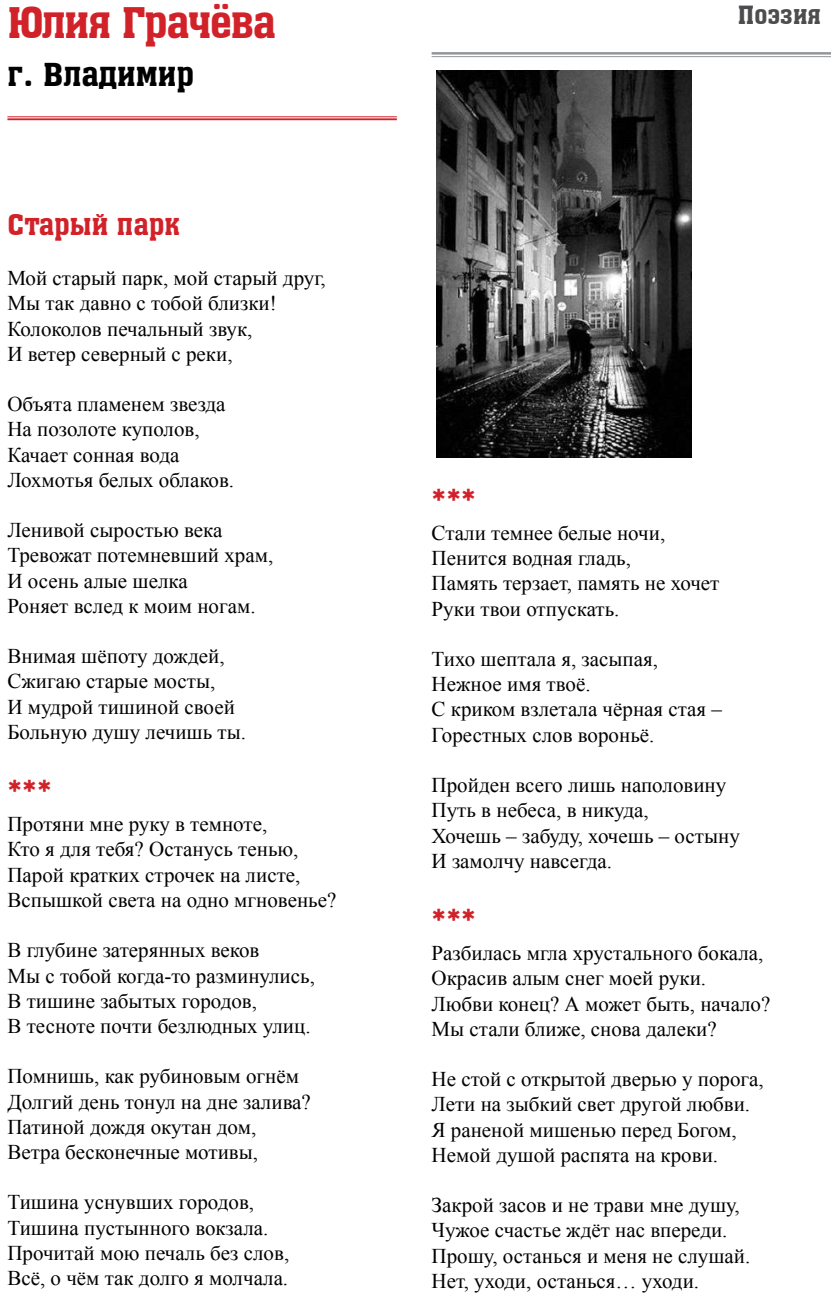
<style>
.page{position:relative;width:831px;height:1305px;background:#fff}
.page>*{position:absolute;margin:0;border:0;box-sizing:border-box;transform-origin:0 0}
.t1{font:42px "a Assuan";letter-spacing:-.03em;color:#d12229}
.t2{font:35px "a Assuan";color:#d12229}
.t3{font:31.5px "a Assuan";color:#000}
.t4{font:28px "a Assuan";color:#d12229}
.t5{font:24.5px "a Assuan";color:#4c4d4f}
.t6{font:21px/25.2px "Times New Roman";color:#000}
</style>
<div class="page">
<hr style="left:432px;top:52px;width:399px;height:3px;background:#939597">
<hr style="left:432px;top:56px;width:399px;height:1px;background:#939597">
<hr style="left:7px;top:116px;width:390px;height:1px;background:#d12229">
<hr style="left:7px;top:118px;width:390px;height:2px;background:#d12229">
<img style="left:436px;top:71px;width:255px;height:387px">
<h1 class="t1" style="left:7px;top:0;width:270px">Юлия Грачёва</h1>
<h3 class="t3" style="left:7px;top:58px;width:188px">г. Владимир</h3>
<h3 class="t4" style="left:7px;top:209px;width:174px">Старый парк</h3>
<p class="t6" style="left:7px;top:265px;width:320px">Мой старый парк, мой старый друг,<br>Мы так давно с тобой близки!<br>Колоколов печальный звук,<br>И ветер северный с реки,</p>
<p class="t6" style="left:7px;top:391px;width:228px">Объята пламенем звезда<br>На позолоте куполов,<br>Качает сонная вода<br>Лохмотья белых облаков.</p>
<p class="t6" style="left:7px;top:517px;width:267px">Ленивой сыростью века<br>Тревожат потемневший храм,<br>И осень алые шелка<br>Роняет вслед к моим ногам.</p>
<p class="t6" style="left:7px;top:643px;width:240px">Внимая шёпоту дождей,<br>Сжигаю старые мосты,<br>И мудрой тишиной своей<br>Больную душу лечишь ты.</p>
<h2 class="t2" style="left:7px;top:774px;width:46px">***</h2>
<p class="t6" style="left:7px;top:811px;width:331px">Протяни мне руку в темноте,<br>Кто я для тебя? Останусь тенью,<br>Парой кратких строчек на листе,<br>Вспышкой света на одно мгновенье?</p>
<p class="t6" style="left:7px;top:937px;width:309px">В глубине затерянных веков<br>Мы с тобой когда-то разминулись,<br>В тишине забытых городов,<br>В тесноте почти безлюдных улиц.</p>
<p class="t6" style="left:7px;top:1063px;width:305px">Помнишь, как рубиновым огнём<br>Долгий день тонул на дне залива?<br>Патиной дождя окутан дом,<br>Ветра бесконечные мотивы,</p>
<p class="t6" style="left:7px;top:1189px;width:283px">Тишина уснувших городов,<br>Тишина пустынного вокзала.<br>Прочитай мою печаль без слов,<br>Всё, о чём так долго я молчала.</p>
<p class="t5" style="left:738px;top:2px;width:85px">Поэзия</p>
<h2 class="t2" style="left:432px;top:483px;width:46px">***</h2>
<p class="t6" style="left:432px;top:520px;width:289px">Стали темнее белые ночи,<br>Пенится водная гладь,<br>Память терзает, память не хочет<br>Руки твои отпускать.</p>
<p class="t6" style="left:432px;top:646px;width:292px">Тихо шептала я, засыпая,<br>Нежное имя твоё.<br>С криком взлетала чёрная стая –<br>Горестных слов вороньё.</p>
<p class="t6" style="left:432px;top:772px;width:310px">Пройден всего лишь наполовину<br>Путь в небеса, в никуда,<br>Хочешь – забуду, хочешь – остыну<br>И замолчу навсегда.</p>
<h2 class="t2" style="left:432px;top:903px;width:46px">***</h2>
<p class="t6" style="left:432px;top:940px;width:340px">Разбилась мгла хрустального бокала,<br>Окрасив алым снег моей руки.<br>Любви конец? А может быть, начало?<br>Мы стали ближе, снова далеки?</p>
<p class="t6" style="left:432px;top:1066px;width:334px">Не стой с открытой дверью у порога,<br>Лети на зыбкий свет другой любви.<br>Я раненой мишенью перед Богом,<br>Немой душой распята на крови.</p>
<p class="t6" style="left:432px;top:1192px;width:320px">Закрой засов и не трави мне душу,<br>Чужое счастье ждёт нас впереди.<br>Прошу, останься и меня не слушай.<br>Нет, уходи, останься… уходи.</p>
</div>
